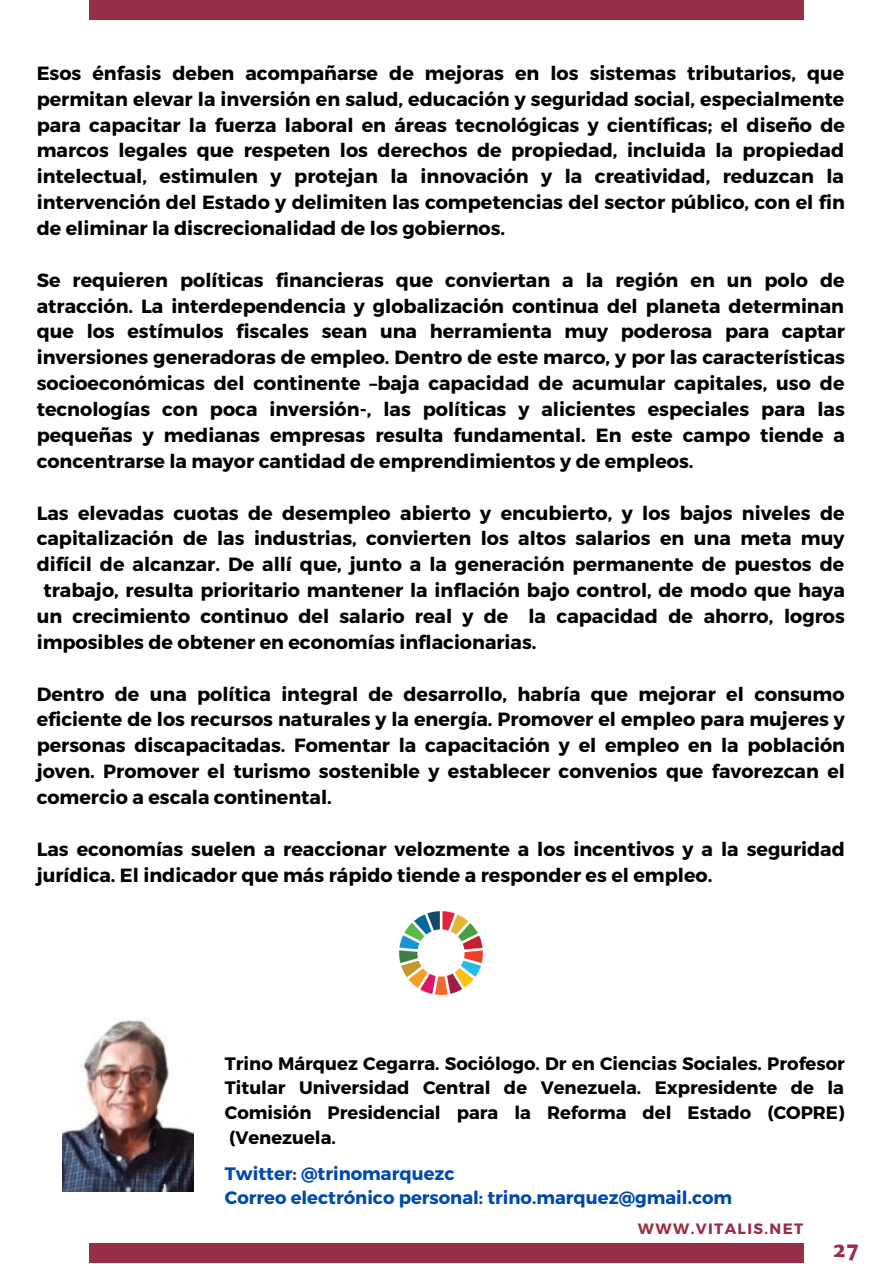
<style>
.page{position:relative;width:893px;height:1264px;background:#fff}
.page>*{position:absolute;margin:0;border:0;box-sizing:border-box;transform-origin:0 0}
.t1{font:800 19.95px "Merriweather Sans";color:#972e47}
.t2{font:700 19.05px/25.8px "Montserrat";color:#000;text-align:justify}
.t3{font:700 18px/24.8px "Montserrat";color:#000;text-align:justify}
.t4{font:700 18px/24.8px "Montserrat";color:#004aad}
.t5{font:700 15px "Montserrat";letter-spacing:.09em;color:#972e47}
</style>
<div class="page">
<div style="left:89px;top:1242px;width:714px;height:20px;background:#972e47"></div>
<div style="left:89px;top:0;width:714px;height:20px;background:#972e47"></div>
<img style="left:63px;top:1018px;width:130px;height:173px">
<img style="left:399px;top:911px;width:84px;height:84px">
<p class="t2" style="left:37px;top:59px;width:809px">Esos énfasis deben acompañarse de mejoras en los sistemas tributarios, que permitan elevar la inversión en salud, educación y seguridad social, especialmente para capacitar la fuerza laboral en áreas tecnológicas y científicas; el diseño de marcos legales que respeten los derechos de propiedad, incluida la propiedad intelectual, estimulen y protejan la innovación y la creatividad, reduzcan la intervención del Estado y delimiten las competencias del sector público, con el fin de eliminar la discrecionalidad de los gobiernos.</p>
<p class="t2" style="left:37px;top:266px;width:809px">Se requieren políticas financieras que conviertan a la región en un polo de atracción. La interdependencia y globalización continua del planeta determinan que los estímulos fiscales sean una herramienta muy poderosa para captar inversiones generadoras de empleo. Dentro de este marco, y por las características socioeconómicas del continente –baja capacidad de acumular capitales, uso de tecnologías con poca inversión-, las políticas y alicientes especiales para las pequeñas y medianas empresas resulta fundamental. En este campo tiende a concentrarse la mayor cantidad de emprendimientos y de empleos.</p>
<p class="t2" style="left:37px;top:499px;width:809px">Las elevadas cuotas de desempleo abierto y encubierto, y los bajos niveles de</p>
<p class="t2" style="left:37px;top:524px;width:809px">capitalización de las industrias, convierten los altos salarios en una meta muy</p>
<p class="t2" style="left:37px;top:550px;width:809px">difícil de alcanzar. De allí que, junto a la generación permanente de puestos de</p>
<p class="t2" style="left:43px;top:576px;width:803px">trabajo, resulta prioritario mantener la inflación bajo control, de modo que haya</p>
<p class="t2" style="left:37px;top:602px;width:809px">un crecimiento continuo del salario real y de la capacidad de ahorro, logros</p>
<p class="t2" style="left:37px;top:628px;width:501px">imposibles de obtener en economías inflacionarias.</p>
<p class="t2" style="left:37px;top:680px;width:809px">Dentro de una política integral de desarrollo, habría que mejorar el consumo eficiente de los recursos naturales y la energía. Promover el empleo para mujeres y personas discapacitadas. Fomentar la capacitación y el empleo en la población joven. Promover el turismo sostenible y establecer convenios que favorezcan el comercio a escala continental.</p>
<p class="t2" style="left:37px;top:835px;width:809px">Las economías suelen a reaccionar velozmente a los incentivos y a la seguridad jurídica. El indicador que más rápido tiende a responder es el empleo.</p>
<p class="t3" style="left:225px;top:1049px;width:621px">Trino Márquez Cegarra. Sociólogo. Dr en Ciencias Sociales. Profesor Titular Universidad Central de Venezuela. Expresidente de la Comisión Presidencial para la Reforma del Estado (COPRE) (Venezuela.</p>
<p class="t4" style="left:225px;top:1159px;width:509px">Twitter: @trinomarquezc<br>Correo electrónico personal: trino.marquez@gmail.com</p>
<p class="t1" style="left:832px;top:1237px;width:28px">27</p>
<p class="t5" style="left:638px;top:1219px;width:167px">WWW.VITALIS.NET</p>
</div>
